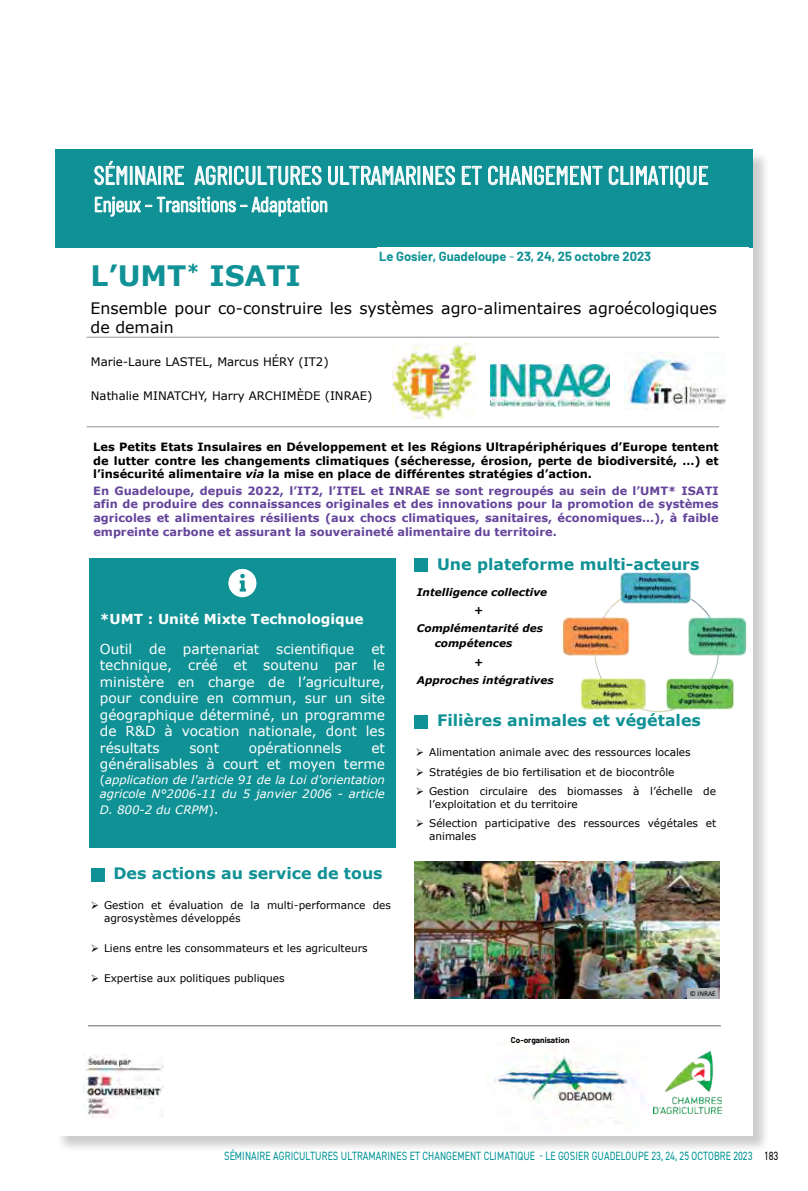
<style>
.page{position:relative;width:808px;height:1191px;background:#fff}
.page>*{position:absolute;margin:0;border:0;box-sizing:border-box;transform-origin:0 0}
.t1{font:700 28.05px "Verdana";color:#109195}
.t2{font:25.8px "Barlow Condensed";letter-spacing:-.005em;color:#fff}
.t3{font:21px "Barlow Condensed";letter-spacing:-.005em;color:#fff}
.t4{font:700 15.75px "Verdana";color:#109195}
.t5{font:15.75px/18.9px "Verdana";color:#000}
.t6{font:13.8px/16.5px "Verdana";color:#fff;text-align:justify}
.t7{font:700 13.8px "Verdana";color:#fff}
.t8{font:700 12.9px "Barlow";color:#109195}
.t9{font:12px "DIN2014";letter-spacing:.01em;color:#009397;scale:.8 1}
.t10{font:italic 11.7px/14.1px "Verdana";color:#fff}
.t11{font:11.7px "Verdana";color:#000}
.t12{font:700 11.4px/13.6px "Verdana";color:#65449b;text-align:justify}
.t13{font:700 11.4px/13.6px "Verdana";color:#000;text-align:justify}
.t14{font:10.5px/12.6px "Verdana";color:#000}
.t15{font:italic 700 10.5px "Verdana";color:#000}
.t16{font:700 8.25px "Barlow";color:#000}
.t17{font:7.35px "Calibri";color:#000}
.s1{font-weight:400}
.s2{font-style:italic}
.s3{font-style:normal}
.s4{font-style:normal;font-size:13.8px}
.s5{color:#000}
</style>
<div class="page">
<div style="left:56px;top:150px;width:714px;height:1002px;background:#000;opacity:.2"></div>
<div style="left:55px;top:149px;width:698px;height:986px;background:#fff"></div>
<hr style="left:88px;top:1025px;width:633px;height:1px;background:#636467">
<img style="left:494px;top:1055px;width:146px;height:61px">
<img style="left:84px;top:1055px;width:79px;height:62px">
<img style="left:653px;top:1051px;width:68px;height:62px">
<div style="left:55px;top:149px;width:698px;height:99px;background:#109195"></div>
<div style="left:377px;top:247px;width:372px;height:18px;background:#fff"></div>
<div style="left:89px;top:558px;width:307px;height:289px;background:#109195"></div>
<svg style="left:228px;top:569px;width:28px;height:28px"></svg>
<hr style="left:87px;top:426px;width:632px;height:1px;background:#939597">
<div style="left:415px;top:558px;width:13px;height:13px;background:#109195"></div>
<div style="left:415px;top:715px;width:13px;height:13px;background:#109195"></div>
<div style="left:91px;top:868px;width:13px;height:13px;background:#109195"></div>
<hr style="left:87px;top:337px;width:632px;height:1px;background:#939597">
<img style="left:415px;top:861px;width:304px;height:137px">
<img style="left:392px;top:344px;width:83px;height:74px">
<img style="left:490px;top:364px;width:120px;height:42px">
<img style="left:624px;top:352px;width:102px;height:57px">
<img style="left:562px;top:572px;width:185px;height:141px">
<div style="left:688px;top:987px;width:30px;height:11px;background:#b1b4b6"></div>
<h2 class="t2" style="left:94px;top:157px;width:616px">SÉMINAIRE AGRICULTURES ULTRAMARINES ET CHANGEMENT CLIMATIQUE</h2>
<h3 class="t3" style="left:94px;top:189px;width:236px">Enjeux – Transitions – Adaptation</h3>
<p class="t8" style="left:379px;top:247px;width:273px">Le Gosier, Guadeloupe <span class="s1">-</span> 23, 24, 25 octobre 2023</p>
<h1 class="t1" style="left:91px;top:256px;width:212px">L’UMT<sup>*</sup> ISATI</h1>
<h3 class="t5" style="left:91px;top:298px;width:628px">Ensemble pour co-construire les systèmes agro-alimentaires agroécologiques de demain</h3>
<p class="t11" style="left:91px;top:354px;width:239px">Marie-Laure LASTEL, Marcus HÉRY (IT2)</p>
<p class="t11" style="left:91px;top:388px;width:283px">Nathalie MINATCHY, Harry ARCHIMÈDE (INRAE)</p>
<p class="t13" style="left:93px;top:439px;width:627px">Les Petits Etats Insulaires en Développement et les Régions Ultrapériphériques d’Europe tentent de lutter contre les changements climatiques (sécheresse, érosion, perte de biodiversité, …) et l’insécurité alimentaire <span class="s2">via</span> la mise en place de différentes stratégies d’action.</p>
<p class="t12" style="left:93px;top:483px;width:627px">En Guadeloupe, depuis 2022, l’IT2, l’ITEL et INRAE se sont regroupés au sein de l’UMT* ISATI afin de produire des connaissances originales et des innovations pour la promotion de systèmes agricoles et alimentaires résilients (aux chocs climatiques, sanitaires, économiques…), à faible empreinte carbone et assurant la souveraineté alimentaire du territoire.</p>
<h3 class="t4" style="left:437px;top:553px;width:264px">Une plateforme multi-acteurs</h3>
<p class="t15" style="left:417px;top:584px;width:132px">Intelligence collective</p>
<p class="t15" style="left:474px;top:603px;width:11px">+</p>
<p class="t15" style="left:417px;top:621px;width:128px">Complémentarité des</p>
<p class="t15" style="left:435px;top:636px;width:79px">compétences</p>
<p class="t15" style="left:474px;top:654px;width:11px">+</p>
<p class="t15" style="left:417px;top:672px;width:138px">Approches intégratives</p>
<h3 class="t7" style="left:100px;top:609px;width:265px">*UMT : Unité Mixte Technologique</h3>
<h3 class="t6" style="left:100px;top:640px;width:287px">Outil de partenariat scientifique et technique, créé et soutenu par le ministère en charge de l’agriculture, pour conduire en commun, sur un site géographique déterminé, un programme de R&amp;D à vocation nationale, dont les résultats</h3>
<h3 class="t4" style="left:437px;top:709px;width:265px">Filières animales et végétales</h3>
<h3 class="t6" style="left:189px;top:739px;width:31px">sont</h3>
<h3 class="t6" style="left:249px;top:739px;width:95px">opérationnels</h3>
<h3 class="t6" style="left:100px;top:739px;width:287px;text-align:right">et<br>généralisables à court et moyen terme</h3>
<p class="t10" style="left:100px;top:772px;width:287px"><span class="s3">(</span>application de l'article 91 de la Loi d'orientation agricole N°2006-11 du 5 janvier 2006 - article</p>
<p class="t10" style="left:100px;top:802px;width:120px">D. 800-2 du CRPM<span class="s3">)</span><span class="s4">.</span></p>
<p class="t14" style="left:416px;top:746px;width:276px">➢ Alimentation animale avec des ressources locales</p>
<p class="t14" style="left:416px;top:765px;width:260px">➢ Stratégies de bio fertilisation et de biocontrôle</p>
<p class="t14" style="left:429px;top:785px;width:288px;text-indent:-13px">➢ Gestion circulaire des biomasses à l’échelle de l’exploitation et du territoire</p>
<p class="t14" style="left:429px;top:817px;width:289px;text-indent:-13px">➢ Sélection participative des ressources végétales et animales</p>
<h3 class="t4" style="left:113px;top:862px;width:271px">Des actions au service de tous</h3>
<p class="t14" style="left:104px;top:899px;width:288px;text-indent:-13px">➢ Gestion et évaluation de la multi-performance des agrosystèmes développés</p>
<p class="t14" style="left:91px;top:941px;width:278px">➢ Liens entre les consommateurs et les agriculteurs</p>
<p class="t14" style="left:91px;top:972px;width:195px">➢ Expertise aux politiques publiques</p>
<p class="t16" style="left:511px;top:1034px;width:60px">Co-organisation</p>
<p class="t17" style="left:690px;top:988px;width:28px">© INRAE</p>
<p class="t9" style="left:224px;top:1148px;width:694px">SÉMINAIRE AGRICULTURES ULTRAMARINES ET CHANGEMENT CLIMATIQUE - LE GOSIER GUADELOUPE 23, 24, 25 OCTOBRE 2023 <span class="s5">183</span></p>
</div>
